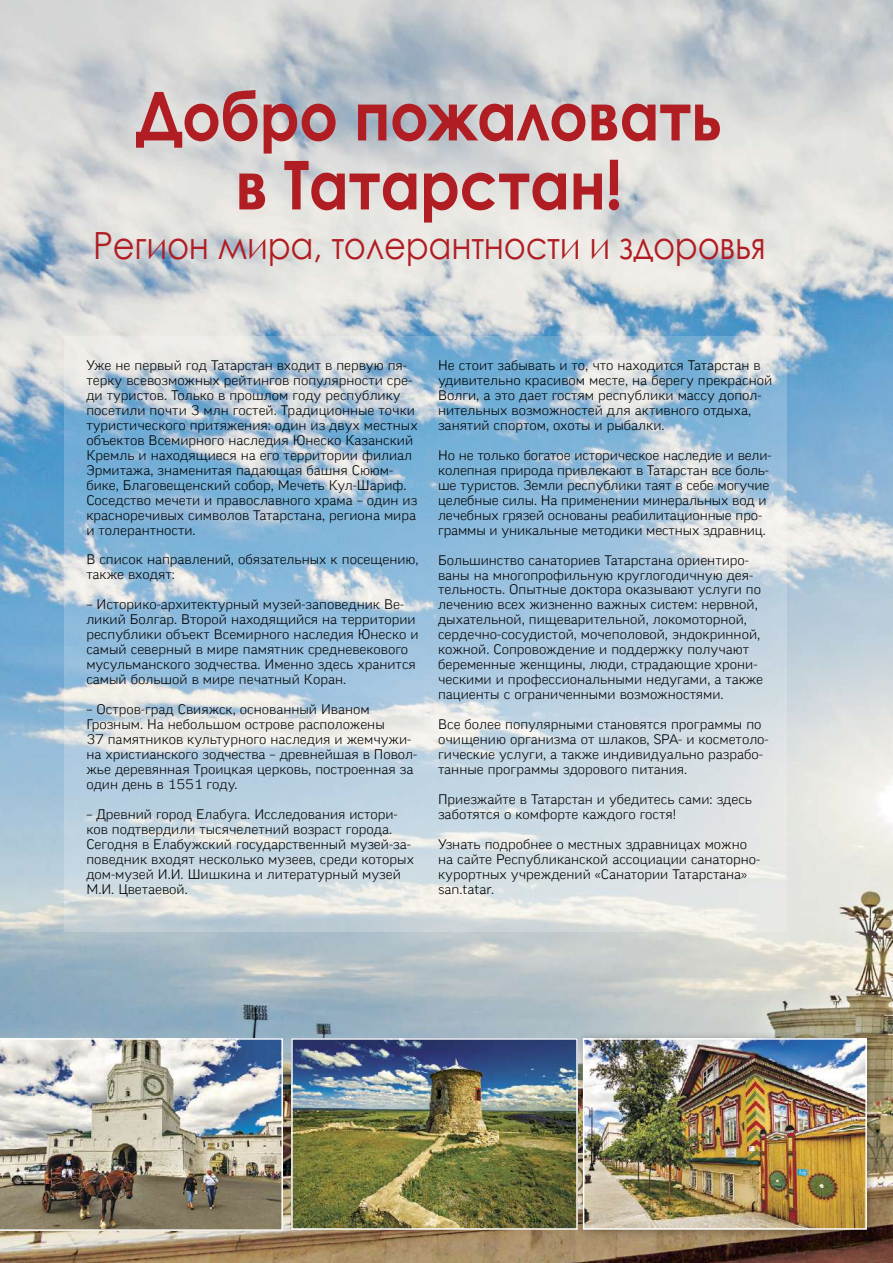
<style>
.page{position:relative;width:893px;height:1263px;background:#fff}
.page>*{position:absolute;margin:0;border:0;box-sizing:border-box;transform-origin:0 0}
.t1{font:700 67.5px/69px "Century Gothic";letter-spacing:-.01em;color:#b01d23;text-align:center;scale:.9 1}
.t2{font:37.5px "Century Gothic";letter-spacing:-.01em;color:#b01d23;scale:.9 1}
.t3{font:300 expanded 13.5px/15px "Good Cyr";color:#000}
</style>
<div class="page">
<img style="left:0;top:0;width:893px;height:1263px">
<img style="left:294px;top:1041px;width:281px;height:186px">
<div style="left:291px;top:1038px;width:287px;height:192px;border:2px solid #fff"></div>
<img style="left:0;top:1038px;width:283px;height:193px">
<div style="left:576px;top:1031px;width:300px;height:208px;background:#000;opacity:.3"></div>
<img style="left:586px;top:1041px;width:278px;height:186px">
<div style="left:583px;top:1038px;width:284px;height:192px;border:2px solid #fff"></div>
<svg style="left:64px;top:336px;width:723px;height:595px;background:#b5cedf"></svg>
<h1 class="t1" style="left:136px;top:78px;width:653px">Добро пожаловать в Татарстан!</h1>
<h2 class="t2" style="left:93px;top:219px;width:749px">Регион мира, толерантности и здоровья</h2>
<p class="t3" style="left:86px;top:358px;width:333px">Уже не первый год Татарстан входит в первую пя&shy;терку всевозможных рейтингов популярности сре&shy;ди туристов. Только в прошлом году республику посетили почти 3 млн гостей. Традиционные точки туристического притяжения: один из двух местных объектов Всемирного наследия Юнеско Казанский Кремль и находящиеся на его территории филиал Эрмитажа, знаменитая падающая башня Сююм&shy;бике, Благовещенский собор, Мечеть Кул-Шариф.<br>Соседство мечети и православного храма – один из красноречивых символов Татарстана, региона мира и толерантности.</p>
<p class="t3" style="left:86px;top:552px;width:334px">В список направлений, обязательных к посещению, также входят:</p>
<p class="t3" style="left:86px;top:597px;width:334px">– Историко-архитектурный музей-заповедник Ве&shy;ликий Болгар. Второй находящийся на территории республики объект Всемирного наследия Юнеско и самый северный в мире памятник средневекового мусульманского зодчества. Именно здесь хранится самый большой в мире печатный Коран.</p>
<p class="t3" style="left:86px;top:702px;width:333px">– Остров-град Свияжск, основанный Иваном Грозным. На небольшом острове расположены<br>37 памятников культурного наследия и жемчужи&shy;на христианского зодчества – древнейшая в Повол&shy;жье деревянная Троицкая церковь, построенная за один день в 1551 году.</p>
<p class="t3" style="left:86px;top:807px;width:329px">– Древний город Елабуга. Исследования истори&shy;ков подтвердили тысячелетний возраст города.<br>Сегодня в Елабужский государственный музей-за&shy;поведник входят несколько музеев, среди которых дом-музей И.И. Шишкина и литературный музей М.И. Цветаевой.</p>
<p class="t3" style="left:438px;top:358px;width:336px">Не стоит забывать и то, что находится Татарстан в удивительно красивом месте, на берегу прекрасной Волги, а это дает гостям республики массу допол&shy;нительных возможностей для активного отдыха, занятий спортом, охоты и рыбалки.</p>
<p class="t3" style="left:438px;top:448px;width:335px">Но не только богатое историческое наследие и вели&shy;колепная природа привлекают в Татарстан все боль&shy;ше туристов. Земли республики таят в себе могучие целебные силы. На применении минеральных вод и лечебных грязей основаны реабилитационные про&shy;граммы и уникальные методики местных здравниц.</p>
<p class="t3" style="left:438px;top:553px;width:327px">Большинство санаториев Татарстана ориентиро&shy;ваны на многопрофильную круглогодичную дея&shy;тельность. Опытные доктора оказывают услуги по лечению всех жизненно важных систем: нервной, дыхательной, пищеварительной, локомоторной, сердечно-сосудистой, мочеполовой, эндокринной, кожной. Сопровождение и поддержку получают беременные женщины, люди, страдающие хрони&shy;ческими и профессиональными недугами, а также пациенты с ограниченными возможностями.</p>
<p class="t3" style="left:438px;top:717px;width:332px">Все более популярными становятся программы по очищению организма от шлаков, SPA- и косметоло&shy;гические услуги, а также индивидуально разрабо&shy;танные программы здорового питания.</p>
<p class="t3" style="left:438px;top:792px;width:316px">Приезжайте в Татарстан и убедитесь сами: здесь заботятся о комфорте каждого гостя!</p>
<p class="t3" style="left:438px;top:837px;width:324px">Узнать подробнее о местных здравницах можно на сайте Республиканской ассоциации санаторно&shy;курортных учреждений «Санатории Татарстана» san.tatar.</p>
</div>
